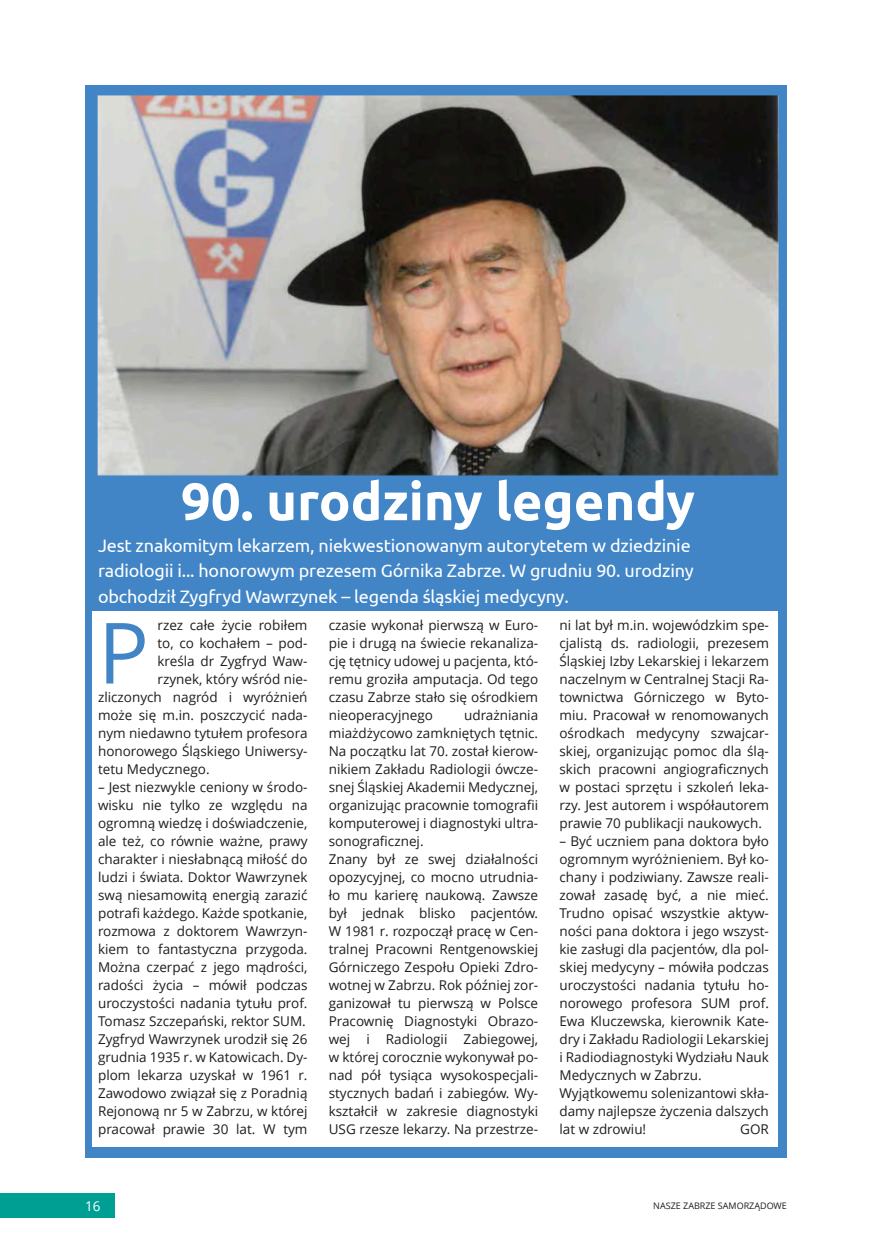
<style>
.page{position:relative;width:872px;height:1255px;background:#fff}
.page>*{position:absolute;margin:0;border:0;box-sizing:border-box;transform-origin:0 0}
.t1{font:84.6px "Open Sans";color:#4185c6}
.t2{font:700 52.5px "Ubuntu";color:#fff}
.t3{font:18px "Ubuntu";letter-spacing:-.01em;color:#fff}
.t4{font:13.5px "Open Sans";color:#1d1d1b}
.t5{font:13.5px "Open Sans";color:#fff}
.t6{font:9px "Open Sans";color:#1d1d1b}
</style>
<div class="page">
<div style="left:0;top:1192px;width:114px;height:25px;background:#009f94"></div>
<div style="left:85px;top:85px;width:702px;height:1072px;background:#4185c6"></div>
<div style="left:92px;top:611px;width:685px;height:536px;background:#fff"></div>
<img style="left:97px;top:95px;width:681px;height:380px">
<hr style="left:871px;top:469px;width:1px;height:61px;background:#009f94">
<hr style="left:871px;top:394px;width:1px;height:62px;background:#009f94">
<p class="t2" style="left:181px;top:479px;width:515px">90. urodziny legendy</p>
<p class="t3" style="left:98px;top:538px;width:594px">Jest znakomitym lekarzem, niekwestionowanym autorytetem w dziedzinie</p>
<p class="t3" style="left:98px;top:563px;width:597px">radiologii i... honorowym prezesem Górnika Zabrze. W grudniu 90. urodziny</p>
<p class="t3" style="left:98px;top:589px;width:472px">obchodził Zygfryd Wawrzynek – legenda śląskiej medycyny.</p>
<p class="t1" style="left:98px;top:618px;width:52px">P</p>
<p class="t4" style="left:157px;top:619px;width:151px">rzez całe życie robiłem</p>
<p class="t4" style="left:157px;top:637px;width:151px">to, co kochałem – pod-</p>
<p class="t4" style="left:157px;top:655px;width:151px">kreśla dr Zygfryd Waw-</p>
<p class="t4" style="left:157px;top:673px;width:151px">rzynek, który wśród nie-</p>
<p class="t4" style="left:98px;top:691px;width:211px">zliczonych nagród i wyróżnień</p>
<p class="t4" style="left:98px;top:709px;width:211px">może się m.in. poszczycić nada-</p>
<p class="t4" style="left:98px;top:727px;width:211px">nym niedawno tytułem profesora</p>
<p class="t4" style="left:98px;top:745px;width:211px">honorowego Śląskiego Uniwersy-</p>
<p class="t4" style="left:98px;top:763px;width:113px">tetu Medycznego.</p>
<p class="t4" style="left:98px;top:781px;width:211px">– Jest niezwykle ceniony w środo-</p>
<p class="t4" style="left:98px;top:799px;width:211px">wisku nie tylko ze względu na</p>
<p class="t4" style="left:98px;top:817px;width:211px">ogromną wiedzę i doświadczenie,</p>
<p class="t4" style="left:98px;top:835px;width:211px">ale też, co równie ważne, prawy</p>
<p class="t4" style="left:98px;top:853px;width:211px">charakter i niesłabnącą miłość do</p>
<p class="t4" style="left:98px;top:871px;width:211px">ludzi i świata. Doktor Wawrzynek</p>
<p class="t4" style="left:98px;top:889px;width:211px">swą niesamowitą energią zarazić</p>
<p class="t4" style="left:98px;top:907px;width:211px">potrafi każdego. Każde spotkanie,</p>
<p class="t4" style="left:98px;top:925px;width:211px">rozmowa z doktorem Wawrzyn-</p>
<p class="t4" style="left:98px;top:943px;width:211px">kiem to fantastyczna przygoda.</p>
<p class="t4" style="left:98px;top:961px;width:211px">Można czerpać z jego mądrości,</p>
<p class="t4" style="left:98px;top:979px;width:211px">radości życia – mówił podczas</p>
<p class="t4" style="left:98px;top:997px;width:211px">uroczystości nadania tytułu prof.</p>
<p class="t4" style="left:98px;top:1015px;width:209px">Tomasz Szczepański, rektor SUM.</p>
<p class="t4" style="left:98px;top:1033px;width:211px">Zygfryd Wawrzynek urodził się 26</p>
<p class="t4" style="left:98px;top:1051px;width:211px">grudnia 1935 r. w Katowicach. Dy-</p>
<p class="t4" style="left:98px;top:1069px;width:211px">plom lekarza uzyskał w 1961 r.</p>
<p class="t4" style="left:98px;top:1087px;width:211px">Zawodowo związał się z Poradnią</p>
<p class="t4" style="left:98px;top:1105px;width:211px">Rejonową nr 5 w Zabrzu, w której</p>
<p class="t4" style="left:98px;top:1123px;width:211px">pracował prawie 30 lat. W tym</p>
<p class="t4" style="left:329px;top:619px;width:211px">czasie wykonał pierwszą w Euro-</p>
<p class="t4" style="left:329px;top:637px;width:211px">pie i drugą na świecie rekanaliza-</p>
<p class="t4" style="left:329px;top:655px;width:211px">cję tętnicy udowej u pacjenta, któ-</p>
<p class="t4" style="left:329px;top:673px;width:211px">remu groziła amputacja. Od tego</p>
<p class="t4" style="left:329px;top:691px;width:211px">czasu Zabrze stało się ośrodkiem</p>
<p class="t4" style="left:329px;top:709px;width:106px">nieoperacyjnego</p>
<p class="t4" style="left:464px;top:709px;width:76px">udrażniania</p>
<p class="t4" style="left:329px;top:727px;width:211px">miażdżycowo zamkniętych tętnic.</p>
<p class="t4" style="left:329px;top:745px;width:211px">Na początku lat 70. został kierow-</p>
<p class="t4" style="left:329px;top:763px;width:211px">nikiem Zakładu Radiologii ówcze-</p>
<p class="t4" style="left:329px;top:781px;width:211px">snej Śląskiej Akademii Medycznej,</p>
<p class="t4" style="left:329px;top:799px;width:211px">organizując pracownie tomografii</p>
<p class="t4" style="left:329px;top:817px;width:211px">komputerowej i diagnostyki ultra-</p>
<p class="t4" style="left:329px;top:835px;width:96px">sonograficznej.</p>
<p class="t4" style="left:329px;top:853px;width:211px">Znany był ze swej działalności</p>
<p class="t4" style="left:329px;top:871px;width:211px">opozycyjnej, co mocno utrudnia-</p>
<p class="t4" style="left:329px;top:889px;width:211px">ło mu karierę naukową. Zawsze</p>
<p class="t4" style="left:329px;top:907px;width:211px">był jednak blisko pacjentów.</p>
<p class="t4" style="left:329px;top:925px;width:211px">W 1981 r. rozpoczął pracę w Cen-</p>
<p class="t4" style="left:329px;top:943px;width:211px">tralnej Pracowni Rentgenowskiej</p>
<p class="t4" style="left:329px;top:961px;width:211px">Górniczego Zespołu Opieki Zdro-</p>
<p class="t4" style="left:329px;top:979px;width:211px">wotnej w Zabrzu. Rok później zor-</p>
<p class="t4" style="left:329px;top:997px;width:211px">ganizował tu pierwszą w Polsce</p>
<p class="t4" style="left:329px;top:1015px;width:211px">Pracownię Diagnostyki Obrazo-</p>
<p class="t4" style="left:329px;top:1033px;width:211px">wej i Radiologii Zabiegowej,</p>
<p class="t4" style="left:329px;top:1051px;width:211px">w której corocznie wykonywał po-</p>
<p class="t4" style="left:329px;top:1069px;width:211px">nad pół tysiąca wysokospecjali-</p>
<p class="t4" style="left:329px;top:1087px;width:211px">stycznych badań i zabiegów. Wy-</p>
<p class="t4" style="left:329px;top:1105px;width:211px">kształcił w zakresie diagnostyki</p>
<p class="t4" style="left:329px;top:1123px;width:211px">USG rzesze lekarzy. Na przestrze-</p>
<p class="t4" style="left:559px;top:619px;width:211px">ni lat był m.in. wojewódzkim spe-</p>
<p class="t4" style="left:559px;top:637px;width:211px">cjalistą ds. radiologii, prezesem</p>
<p class="t4" style="left:559px;top:655px;width:211px">Śląskiej Izby Lekarskiej i lekarzem</p>
<p class="t4" style="left:559px;top:673px;width:211px">naczelnym w Centralnej Stacji Ra-</p>
<p class="t4" style="left:559px;top:691px;width:211px">townictwa Górniczego w Byto-</p>
<p class="t4" style="left:559px;top:709px;width:211px">miu. Pracował w renomowanych</p>
<p class="t4" style="left:559px;top:727px;width:211px">ośrodkach medycyny szwajcar-</p>
<p class="t4" style="left:559px;top:745px;width:211px">skiej, organizując pomoc dla ślą-</p>
<p class="t4" style="left:559px;top:763px;width:211px">skich pracowni angiograficznych</p>
<p class="t4" style="left:559px;top:781px;width:211px">w postaci sprzętu i szkoleń leka-</p>
<p class="t4" style="left:559px;top:799px;width:211px">rzy. Jest autorem i współautorem</p>
<p class="t4" style="left:559px;top:817px;width:204px">prawie 70 publikacji naukowych.</p>
<p class="t4" style="left:559px;top:835px;width:211px">– Być uczniem pana doktora było</p>
<p class="t4" style="left:559px;top:853px;width:211px">ogromnym wyróżnieniem. Był ko-</p>
<p class="t4" style="left:559px;top:871px;width:211px">chany i podziwiany. Zawsze reali-</p>
<p class="t4" style="left:559px;top:889px;width:211px">zował zasadę być, a nie mieć.</p>
<p class="t4" style="left:559px;top:907px;width:211px">Trudno opisać wszystkie aktyw-</p>
<p class="t4" style="left:559px;top:925px;width:211px">ności pana doktora i jego wszyst-</p>
<p class="t4" style="left:559px;top:943px;width:211px">kie zasługi dla pacjentów, dla pol-</p>
<p class="t4" style="left:559px;top:961px;width:211px">skiej medycyny – mówiła podczas</p>
<p class="t4" style="left:559px;top:979px;width:211px">uroczystości nadania tytułu ho-</p>
<p class="t4" style="left:559px;top:997px;width:211px">norowego profesora SUM prof.</p>
<p class="t4" style="left:559px;top:1015px;width:211px">Ewa Kluczewska, kierownik Kate-</p>
<p class="t4" style="left:559px;top:1033px;width:211px">dry i Zakładu Radiologii Lekarskiej</p>
<p class="t4" style="left:559px;top:1051px;width:211px">i Radiodiagnostyki Wydziału Nauk</p>
<p class="t4" style="left:559px;top:1069px;width:144px">Medycznych w Zabrzu.</p>
<p class="t4" style="left:559px;top:1087px;width:211px">Wyjątkowemu solenizantowi skła-</p>
<p class="t4" style="left:559px;top:1105px;width:211px">damy najlepsze życzenia dalszych</p>
<p class="t4" style="left:559px;top:1123px;width:88px">lat w zdrowiu!</p>
<p class="t4" style="left:740px;top:1123px;width:30px">GOR</p>
<p class="t5" style="left:85px;top:1200px;width:17px">16</p>
<p class="t6" style="left:653px;top:1202px;width:135px">NASZE ZABRZE SAMORZĄDOWE</p>
</div>
